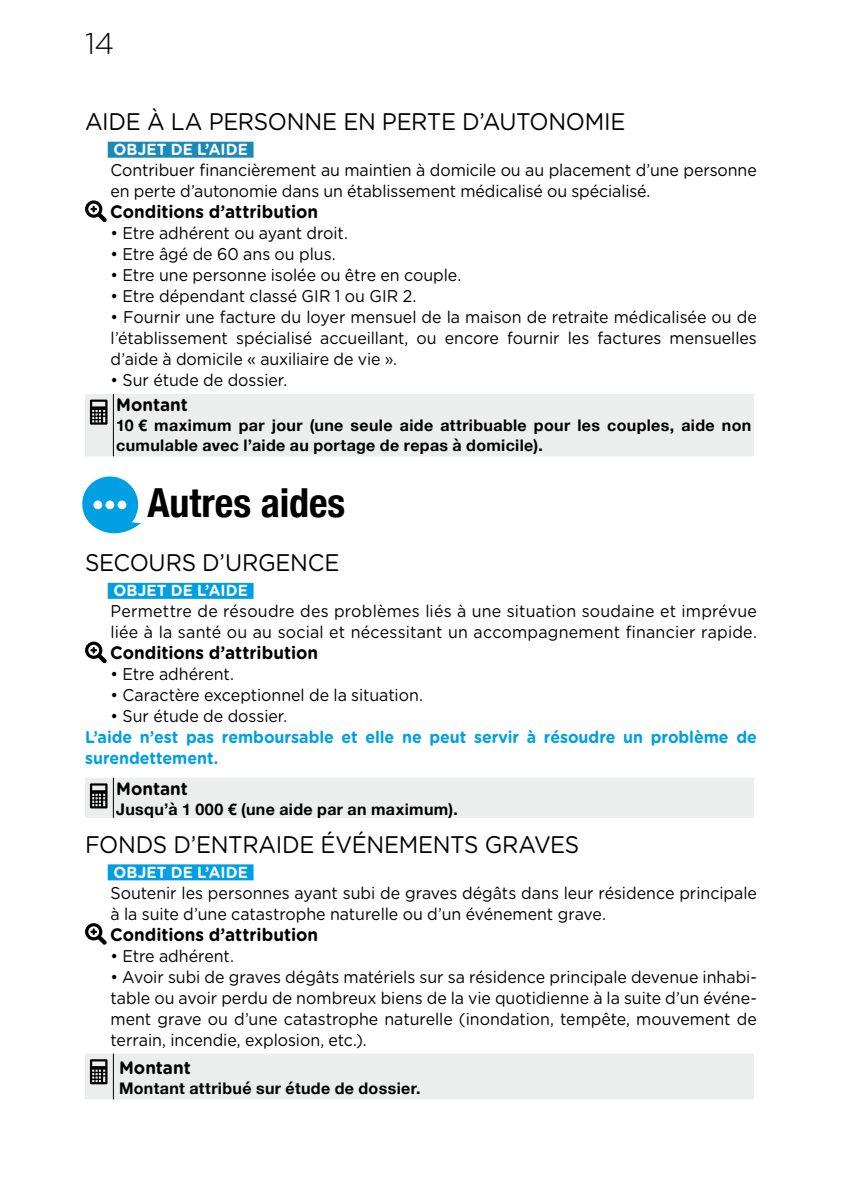
<style>
.page{position:relative;width:842px;height:1191px;background:#fff}
.page>*{position:absolute;margin:0;border:0;box-sizing:border-box;transform-origin:0 0}
.t1{font:700 condensed 40px "Helvetica Neue";color:#000}
.t2{font:300 30px "Gotham Rounded";color:#000}
.t3{font:24px "Gotham Rounded";letter-spacing:-.015em;color:#000;scale:.94 1}
.t4{font:700 18px "Gotham Rounded";color:#000;scale:.95 1}
.t5{font:17px/21px "Gotham Rounded";letter-spacing:-.005em;color:#000;scale:.94 1}
.t6{font:17px/21px "Gotham Rounded";letter-spacing:.015em;color:#000;scale:.94 1}
.t7{font:700 17px/21px "Gotham Rounded";letter-spacing:-.005em;color:#009fe3;scale:.94 1}
.t8{font:700 16px/20px "Helvetica Neue";letter-spacing:.025em;color:#000}
.t9{font:700 16px "Gotham Rounded";letter-spacing:.01em;color:#fff;scale:.95 1}
</style>
<div class="page">
<div style="left:108px;top:142px;width:146px;height:16px;background:#1a8bb6"></div>
<div style="left:108px;top:583px;width:146px;height:16px;background:#009fe3"></div>
<div style="left:108px;top:864px;width:146px;height:16px;background:#009fe3"></div>
<svg style="left:85px;top:200px;width:22px;height:22px"></svg>
<div style="left:85px;top:394px;width:669px;height:62px;background:#ebeeec"></div>
<hr style="left:113px;top:394px;width:1px;height:62px;background:#000">
<svg style="left:90px;top:399px;width:18px;height:26px"></svg>
<svg style="left:85px;top:641px;width:22px;height:22px"></svg>
<div style="left:85px;top:777px;width:669px;height:41px;background:#ebeeec"></div>
<svg style="left:85px;top:923px;width:22px;height:22px"></svg>
<div style="left:85px;top:1053px;width:669px;height:46px;background:#ebeeec"></div>
<svg style="left:82px;top:476px;width:59px;height:58px"></svg>
<div style="left:93px;top:500px;width:9px;height:9px;background:#fff;border-radius:50%"></div>
<div style="left:118px;top:500px;width:8px;height:9px;background:#fff;border-radius:50%"></div>
<div style="left:105px;top:500px;width:9px;height:9px;background:#fff;border-radius:50%"></div>
<h2 class="t2" style="left:85px;top:23px;width:31px">14</h2>
<h3 class="t3" style="left:85px;top:105px;width:577px">AIDE À LA PERSONNE EN PERTE D’AUTONOMIE</h3>
<p class="t9" style="left:113px;top:137px;width:143px">OBJET DE L’AIDE</p>
<p class="t5" style="left:111px;top:159px;width:689px">Contribuer financièrement au maintien à domicile ou au placement d’une personne en perte d’autonomie dans un établissement médicalisé ou spécialisé.</p>
<p class="t4" style="left:110px;top:198px;width:220px">Conditions d’attribution</p>
<p class="t5" style="left:111px;top:222px;width:254px">• Etre adhérent ou ayant droit.</p>
<p class="t5" style="left:111px;top:243px;width:241px">• Etre âgé de 60 ans ou plus.</p>
<p class="t5" style="left:111px;top:264px;width:375px">• Etre une personne isolée ou être en couple.</p>
<p class="t5" style="left:111px;top:285px;width:327px">• Etre dépendant classé GIR 1 ou GIR 2.</p>
<p class="t5" style="left:111px;top:306px;width:689px;text-align:justify">• Fournir une facture du loyer mensuel de la maison de retraite médicalisée ou de l’établissement spécialisé accueillant, ou encore fournir les factures mensuelles d’aide à domicile « auxiliaire de vie ».</p>
<p class="t5" style="left:111px;top:368px;width:189px">• Sur étude de dossier.</p>
<p class="t4" style="left:116px;top:391px;width:77px">Montant</p>
<p class="t8" style="left:116px;top:416px;width:637px">10 € maximum par jour (une seule aide attribuable pour les couples, aide non cumulable avec l’aide au portage de repas à domicile).</p>
<h1 class="t1" style="left:147px;top:469px;width:199px">Autres aides</h1>
<h3 class="t3" style="left:85px;top:546px;width:272px">SECOURS D’URGENCE</h3>
<p class="t9" style="left:113px;top:578px;width:143px">OBJET DE L’AIDE</p>
<p class="t6" style="left:111px;top:600px;width:689px">Permettre de résoudre des problèmes liés à une situation soudaine et imprévue liée à la santé ou au social et nécessitant un accompagnement financier rapide.</p>
<p class="t4" style="left:110px;top:639px;width:220px">Conditions d’attribution</p>
<p class="t5" style="left:111px;top:663px;width:133px">• Etre adhérent.</p>
<p class="t5" style="left:111px;top:684px;width:334px">• Caractère exceptionnel de la situation.</p>
<p class="t5" style="left:111px;top:705px;width:189px">• Sur étude de dossier.</p>
<p class="t7" style="left:85px;top:726px;width:716px">L’aide n’est pas remboursable et elle ne peut servir à résoudre un problème de surendettement.</p>
<p class="t4" style="left:116px;top:775px;width:77px">Montant</p>
<p class="t8" style="left:116px;top:799px;width:343px">Jusqu’à 1 000 € (une aide par an maximum).</p>
<h3 class="t3" style="left:85px;top:827px;width:527px">FONDS D’ENTRAIDE ÉVÉNEMENTS GRAVES</h3>
<p class="t9" style="left:113px;top:860px;width:143px">OBJET DE L’AIDE</p>
<p class="t5" style="left:111px;top:881px;width:689px">Soutenir les personnes ayant subi de graves dégâts dans leur résidence principale à la suite d’une catastrophe naturelle ou d’un événement grave.</p>
<p class="t4" style="left:110px;top:921px;width:220px">Conditions d’attribution</p>
<p class="t5" style="left:111px;top:944px;width:133px">• Etre adhérent.</p>
<p class="t5" style="left:111px;top:965px;width:689px;text-align:justify">• Avoir subi de graves dégâts matériels sur sa résidence principale devenue inhabi&shy;table ou avoir perdu de nombreux biens de la vie quotidienne à la suite d’un événe&shy;ment grave ou d’une catastrophe naturelle (inondation, tempête, mouvement de terrain, incendie, explosion, etc.).</p>
<p class="t4" style="left:119px;top:1054px;width:77px">Montant</p>
<p class="t8" style="left:119px;top:1078px;width:303px">Montant attribué sur étude de dossier.</p>
</div>
